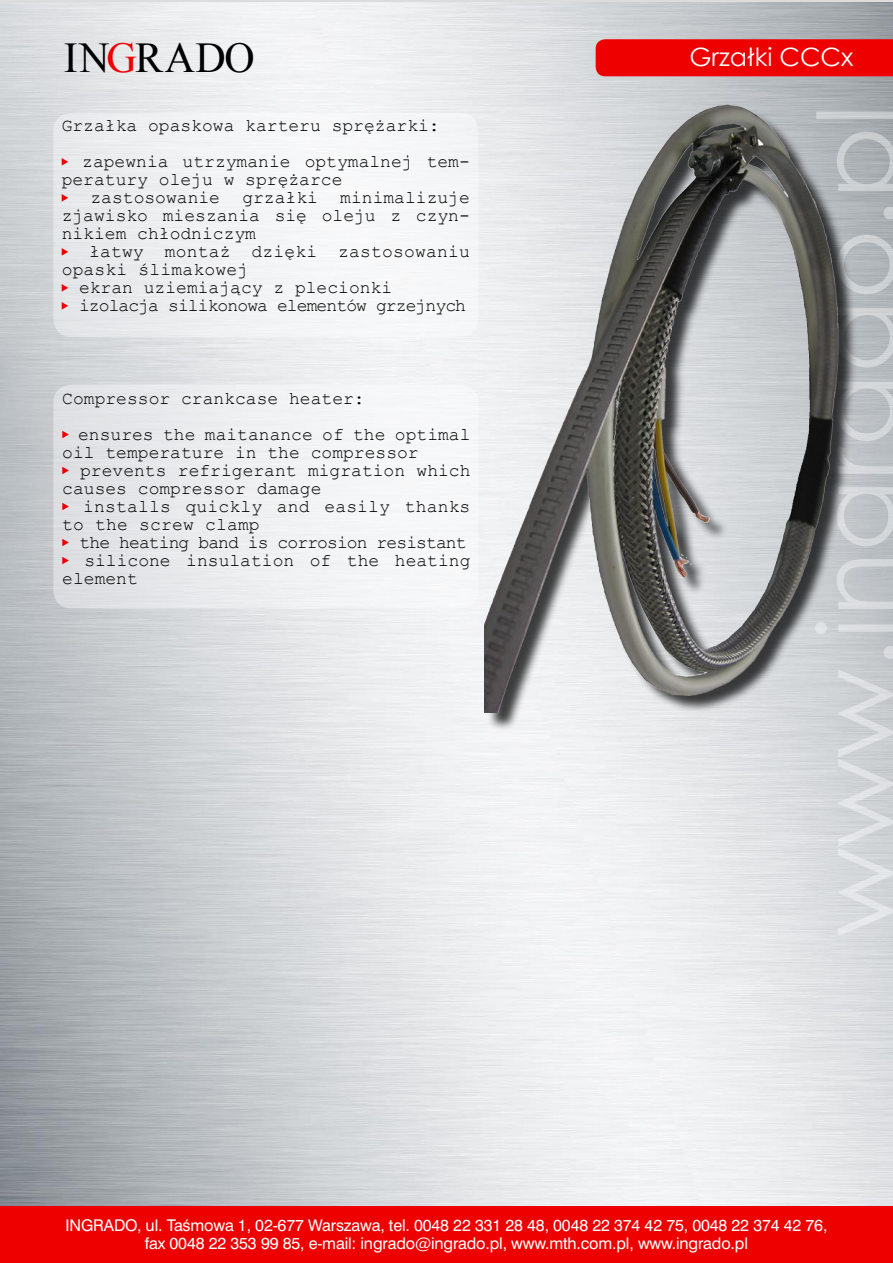
<style>
.page{position:relative;width:893px;height:1263px;background:#fff}
.page>*{position:absolute;margin:0;border:0;box-sizing:border-box;transform-origin:0 0}
.t1{font:42.45px "Times New Roman";letter-spacing:-.01em;color:#000}
.t2{font:25.35px "Century Gothic";color:#fff}
.t3{font:18px/36px "Courier New";color:#000}
.t4{font:18px "Courier New";letter-spacing:-.05em;color:#000}
.t5{font:15px/18px "Swis 721 PL";letter-spacing:-.01em;color:#fff;text-align:center}
.s1{color:#ef0000}
</style>
<div class="page">
<img style="left:0;top:2px;width:893px;height:1204px">
<div style="left:0;top:1206px;width:893px;height:57px;background:#ef0000"></div>
<svg style="left:815px;top:112px;width:78px;height:824px;background:#c8cbcf"></svg>
<div style="left:596px;top:39px;width:297px;height:37px;background:#ef0000"></div>
<div style="left:53px;top:113px;width:425px;height:224px;background:linear-gradient(to right,#e9eaeb,#fafbfc);border-radius:18px"></div>
<svg style="left:62px;top:158px;width:6px;height:8px"></svg>
<svg style="left:62px;top:194px;width:6px;height:8px"></svg>
<svg style="left:62px;top:248px;width:6px;height:8px"></svg>
<svg style="left:62px;top:284px;width:6px;height:8px"></svg>
<svg style="left:62px;top:302px;width:6px;height:8px"></svg>
<div style="left:486px;top:106px;width:372px;height:627px;background:#000;opacity:.75"></div>
<img style="left:485px;top:105px;width:355px;height:607px">
<div style="left:53px;top:385px;width:425px;height:223px;background:linear-gradient(to right,#dfe1e3,#fcfcfd);border-radius:18px"></div>
<svg style="left:62px;top:431px;width:7px;height:7px"></svg>
<svg style="left:62px;top:467px;width:7px;height:7px"></svg>
<svg style="left:62px;top:503px;width:7px;height:7px"></svg>
<svg style="left:62px;top:539px;width:7px;height:7px"></svg>
<svg style="left:62px;top:557px;width:7px;height:7px"></svg>
<h1 class="t1" style="left:64px;top:29px;width:193px">IN<span class="s1">G</span>RADO</h1>
<h2 class="t2" style="left:689px;top:39px;width:165px">Grzałki CCCx</h2>
<p class="t3" style="left:82px;top:107px;width:389px;text-indent:-21px">Grzałka opaskowa karteru sprężarki: zapewnia utrzymanie optymalnej tem-</p>
<p class="t3" style="left:62px;top:161px;width:282px">peratury oleju w sprężarce</p>
<p class="t3" style="left:90px;top:179px;width:381px">zastosowanie grzałki minimalizuje</p>
<p class="t3" style="left:62px;top:197px;width:410px">zjawisko mieszania się oleju z czyn-</p>
<p class="t3" style="left:62px;top:215px;width:196px">nikiem chłodniczym</p>
<p class="t3" style="left:89px;top:233px;width:382px">łatwy montaż dzięki zastosowaniu</p>
<p class="t3" style="left:62px;top:251px;width:188px">opaski ślimakowej</p>
<p class="t3" style="left:79px;top:269px;width:315px">ekran uziemiający z plecionki</p>
<p class="t4" style="left:79px;top:294px;width:389px">izolacja silikonowa elementów grzejnych</p>
<p class="t3" style="left:78px;top:380px;width:394px;text-indent:-16px">Compressor crankcase heater:<br>ensures the maitanance of the optimal</p>
<p class="t3" style="left:62px;top:434px;width:358px">oil temperature in the compressor</p>
<p class="t3" style="left:80px;top:452px;width:392px">prevents refrigerant migration which</p>
<p class="t3" style="left:62px;top:470px;width:261px">causes compressor damage</p>
<p class="t3" style="left:83px;top:488px;width:389px">installs quickly and easily thanks</p>
<p class="t3" style="left:62px;top:506px;width:199px">to the screw clamp</p>
<p class="t4" style="left:80px;top:531px;width:389px">the heating band is corrosion resistant</p>
<p class="t3" style="left:84px;top:542px;width:388px">silicone insulation of the heating</p>
<p class="t3" style="left:62px;top:560px;width:77px">element</p>
<p class="t5" style="left:66px;top:1216px;width:763px">INGRADO, ul. Taśmowa 1, 02-677 Warszawa, tel. 0048 22 331 28 48, 0048 22 374 42 75, 0048 22 374 42 76, fax 0048 22 353 99 85, e-mail: ingrado@ingrado.pl, www.mth.com.pl, www.ingrado.pl</p>
</div>
